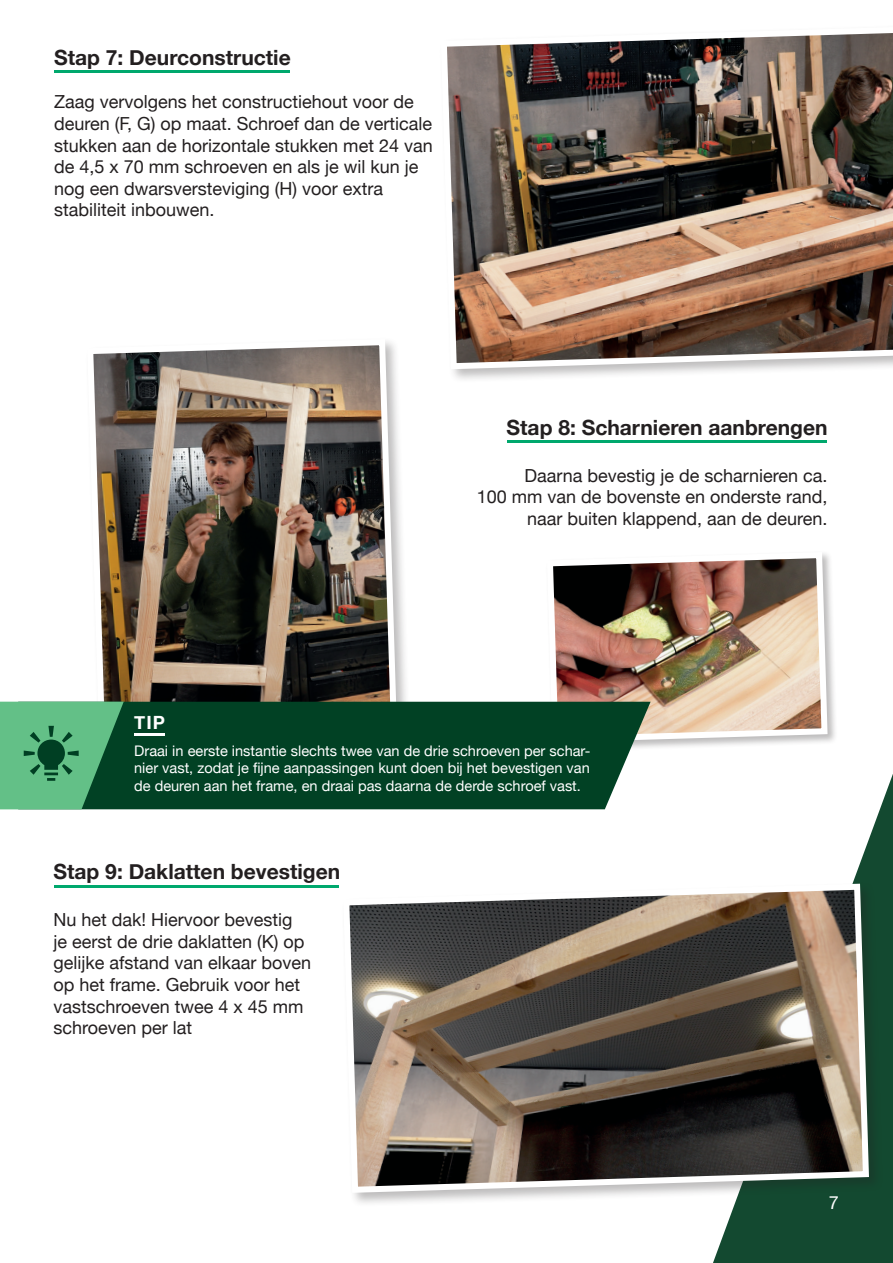
<style>
.page{position:relative;width:893px;height:1263px;background:#fff}
.page>*{position:absolute;margin:0;border:0;box-sizing:border-box;transform-origin:0 0}
.t1{font:700 21px "Helvetica Neue";color:#231f20}
.t2{font:700 18.15px "Helvetica Neue";color:#fff}
.t3{font:18px/21.6px "Helvetica Neue";color:#231f20}
.t4{font:18px "Helvetica Neue";color:#fff}
.t5{font:14.55px/17.5px "Helvetica Neue";color:#fff;text-align:justify}
</style>
<div class="page">
<svg style="left:713px;top:774px;width:180px;height:489px"></svg>
<div style="left:438px;top:23px;width:455px;height:361px;background:#231f20;opacity:.3"></div>
<img style="left:438px;top:23px;width:455px;height:349px">
<div style="left:341px;top:881px;width:543px;height:326px;background:#231f20;opacity:.3"></div>
<svg style="left:341px;top:880px;width:531px;height:316px;background:#6f675f"></svg>
<div style="left:85px;top:337px;width:327px;height:437px;background:#231f20;opacity:.3"></div>
<img style="left:84px;top:337px;width:317px;height:365px">
<div style="left:545px;top:551px;width:293px;height:202px;background:#231f20;opacity:.3"></div>
<img style="left:544px;top:551px;width:287px;height:195px">
<hr style="left:507px;top:440px;width:319px;height:2px;background:#00a86d">
<hr style="left:54px;top:885px;width:284px;height:3px;background:#00a86d">
<div style="left:124px;top:702px;width:527px;height:107px;background:#014124"></div>
<svg style="left:0;top:702px;width:124px;height:107px;background:#4aa06e"></svg>
<hr style="left:134px;top:733px;width:31px;height:2px;background:#fff">
<hr style="left:54px;top:70px;width:236px;height:2px;background:#00a86d">
<p class="t1" style="left:54px;top:41px;width:238px">Stap 7: Deurconstructie</p>
<p class="t3" style="left:54px;top:92px;width:380px">Zaag vervolgens het constructiehout voor de deuren (F, G) op maat. Schroef dan de verticale stukken aan de horizontale stukken met 24 van de 4,5 x 70 mm schroeven en als je wil kun je nog een dwarsversteviging (H) voor extra stabiliteit inbouwen.</p>
<p class="t2" style="left:134px;top:708px;width:32px">TIP</p>
<p class="t1" style="left:507px;top:411px;width:322px">Stap 8: Scharnieren aanbrengen</p>
<p class="t3" style="left:477px;top:465px;width:352px;text-align:right">Daarna bevestig je de scharnieren ca.<br>100 mm van de bovenste en onderste rand, naar buiten klappend, aan de deuren.</p>
<p class="t5" style="left:134px;top:742px;width:458px">Draai in eerste instantie slechts twee van de drie schroeven per schar&shy;nier vast, zodat je fijne aanpassingen kunt doen bij het bevestigen van de deuren aan het frame, en draai pas daarna de derde schroef vast.</p>
<p class="t1" style="left:54px;top:855px;width:288px">Stap 9: Daklatten bevestigen</p>
<p class="t3" style="left:54px;top:910px;width:259px">Nu het dak! Hiervoor bevestig<br>je eerst de drie daklatten (K) op gelijke afstand van elkaar boven op het frame. Gebruik voor het vastschroeven twee 4 x 45 mm schroeven per lat</p>
<p class="t4" style="left:829px;top:1189px;width:12px">7</p>
</div>
